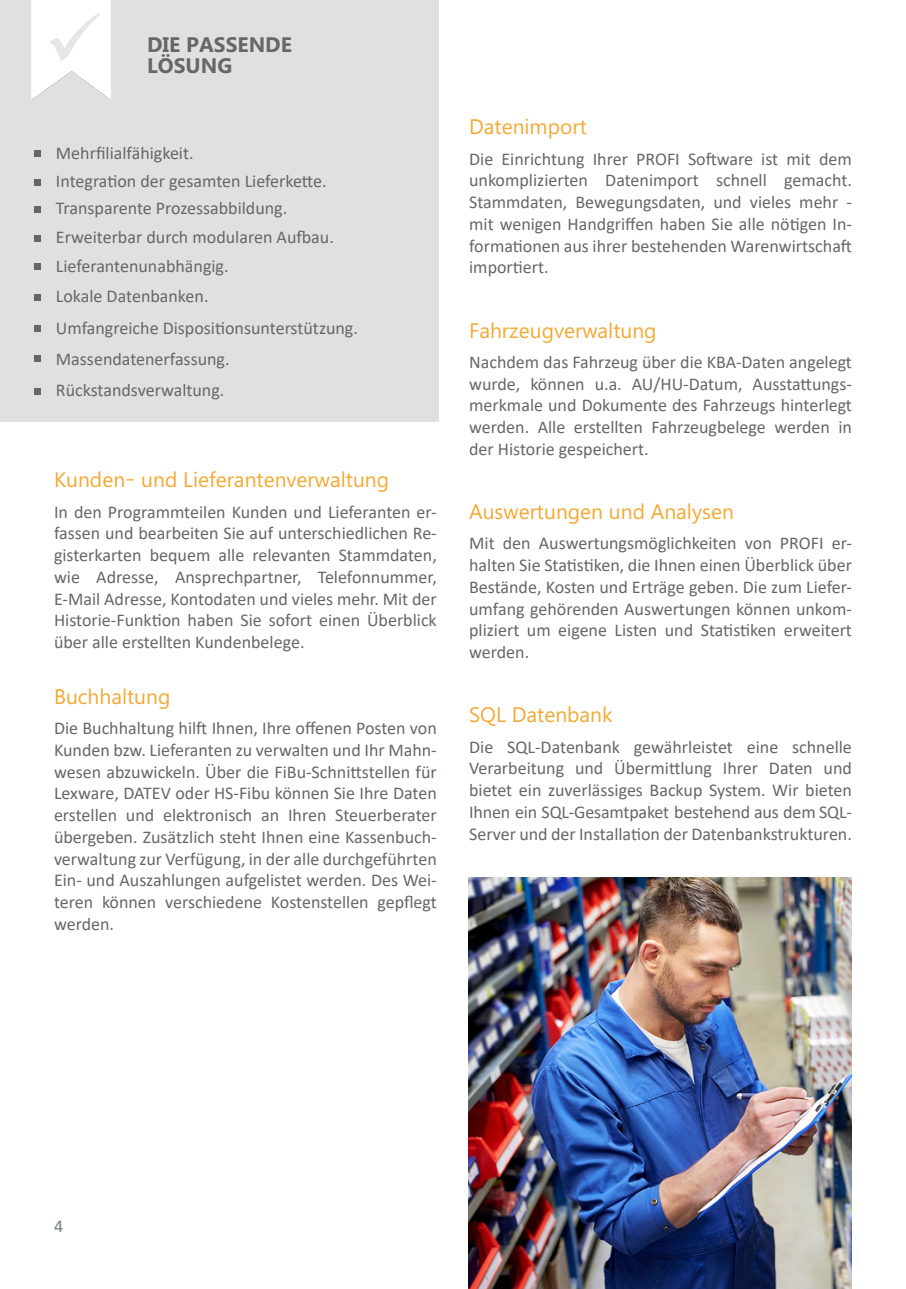
<style>
.page{position:relative;width:906px;height:1289px;background:#fff}
.page>*{position:absolute;margin:0;border:0;box-sizing:border-box;transform-origin:0 0}
.Absatzformat_10{font:21px "Microsoft Phags Pa";color:#f3a934}
.Absatzformat_4{font:21px "Microsoft Phags Pa";color:#f3a934}
.Text_ohne_Raster{font:700 21px/21.8px "Microsoft Phags Pa";color:#646868}
.Text_ohne_Raster__Ca{font:18px/21.8px "Calibri";color:#646868;text-align:justify}
.Text_ohne_Raster-2{font:18px "Calibri";color:#646868}
.t1{font:18px "Calibri";color:#758085}
</style>
<div class="page">
<div style="left:0;top:0;width:438px;height:421px;background:#e0e0e0"></div>
<img style="left:31px;top:0;width:80px;height:100px">
<div style="left:34px;top:150px;width:7px;height:7px;background:#646868"></div>
<div style="left:34px;top:180px;width:7px;height:6px;background:#646868"></div>
<div style="left:34px;top:206px;width:7px;height:7px;background:#646868"></div>
<div style="left:34px;top:235px;width:7px;height:6px;background:#646868"></div>
<div style="left:34px;top:263px;width:7px;height:7px;background:#646868"></div>
<div style="left:34px;top:294px;width:7px;height:6px;background:#646868"></div>
<div style="left:34px;top:326px;width:7px;height:6px;background:#646868"></div>
<div style="left:34px;top:356px;width:7px;height:6px;background:#646868"></div>
<div style="left:34px;top:388px;width:7px;height:7px;background:#646868"></div>
<img style="left:468px;top:877px;width:384px;height:411px">
<p class="Text_ohne_Raster" style="left:147px;top:32px;width:146px">DIE PASSENDE<br>LÖSUNG</p>
<p class="Text_ohne_Raster-2" style="left:56px;top:141px;width:139px">Mehrfilialfähigkeit.</p>
<p class="Text_ohne_Raster-2" style="left:56px;top:169px;width:272px">Integration der gesamten Lieferkette.</p>
<p class="Text_ohne_Raster-2" style="left:56px;top:195px;width:233px">Transparente Prozessabbildung.</p>
<p class="Text_ohne_Raster-2" style="left:56px;top:225px;width:279px">Erweiterbar durch modularen Aufbau.</p>
<p class="Text_ohne_Raster-2" style="left:56px;top:254px;width:174px">Lieferantenunabhängig.</p>
<p class="Text_ohne_Raster-2" style="left:56px;top:283px;width:154px">Lokale Datenbanken.</p>
<p class="Text_ohne_Raster-2" style="left:56px;top:315px;width:303px">Umfangreiche Dispositionsunterstützung.</p>
<p class="Text_ohne_Raster-2" style="left:56px;top:346px;width:175px">Massendatenerfassung.</p>
<p class="Text_ohne_Raster-2" style="left:56px;top:377px;width:170px">Rückstandsverwaltung.</p>
<p class="Absatzformat_4" style="left:54px;top:465px;width:337px">Kunden– und Lieferantenverwaltung</p>
<p class="Text_ohne_Raster__Ca" style="left:54px;top:500px;width:384px">In den Programmteilen Kunden und Lieferanten er&shy;fassen und bearbeiten Sie auf unterschiedlichen Re&shy;gisterkarten bequem alle relevanten Stammdaten, wie Adresse, Ansprechpartner, Telefonnummer, E-Mail Adresse, Kontodaten und vieles mehr. Mit der Historie-Funktion haben Sie sofort einen Überblick über alle erstellten Kundenbelege.</p>
<p class="Absatzformat_4" style="left:54px;top:682px;width:118px">Buchhaltung</p>
<p class="Text_ohne_Raster__Ca" style="left:54px;top:716px;width:384px">Die Buchhaltung hilft Ihnen, Ihre offenen Posten von Kunden bzw. Lieferanten zu verwalten und Ihr Mahn&shy;wesen abzuwickeln. Über die FiBu-Schnittstellen für Lexware, DATEV oder HS-Fibu können Sie Ihre Daten erstellen und elektronisch an Ihren Steuerberater übergeben. Zusätzlich steht Ihnen eine Kassenbuch&shy;verwaltung zur Verfügung, in der alle durchgeführten Ein- und Auszahlungen aufgelistet werden. Des Wei&shy;teren können verschiedene Kostenstellen gepflegt werden.</p>
<p class="Absatzformat_10" style="left:469px;top:112px;width:119px">Datenimport</p>
<p class="Text_ohne_Raster__Ca" style="left:469px;top:147px;width:384px">Die Einrichtung Ihrer PROFI Software ist mit dem unkomplizierten Datenimport schnell gemacht.<br>Stammdaten, Bewegungsdaten, und vieles mehr - mit wenigen Handgriffen haben Sie alle nötigen In&shy;formationen aus ihrer bestehenden Warenwirtschaft importiert.</p>
<p class="Absatzformat_10" style="left:469px;top:316px;width:189px">Fahrzeugverwaltung</p>
<p class="Text_ohne_Raster__Ca" style="left:469px;top:350px;width:384px">Nachdem das Fahrzeug über die KBA-Daten angelegt wurde, können u.a. AU/HU-Datum, Ausstattungs&shy;merkmale und Dokumente des Fahrzeugs hinterlegt werden. Alle erstellten Fahrzeugbelege werden in der Historie gespeichert.</p>
<p class="Absatzformat_10" style="left:469px;top:497px;width:266px">Auswertungen und Analysen</p>
<p class="Text_ohne_Raster__Ca" style="left:469px;top:532px;width:384px">Mit den Auswertungsmöglichkeiten von PROFI er&shy;halten Sie Statistiken, die Ihnen einen Überblick über Bestände, Kosten und Erträge geben. Die zum Liefer&shy;umfang gehörenden Auswertungen können unkom&shy;pliziert um eigene Listen und Statistiken erweitert werden.</p>
<p class="Absatzformat_10" style="left:469px;top:700px;width:145px">SQL Datenbank</p>
<p class="Text_ohne_Raster__Ca" style="left:469px;top:735px;width:384px">Die SQL-Datenbank gewährleistet eine schnelle Verarbeitung und Übermittlung Ihrer Daten und bietet ein zuverlässiges Backup System. Wir bieten Ihnen ein SQL-Gesamtpaket bestehend aus dem SQL-Server und der Installation der Datenbankstrukturen.</p>
<p class="t1" style="left:54px;top:1212px;width:11px">4</p>
</div>
